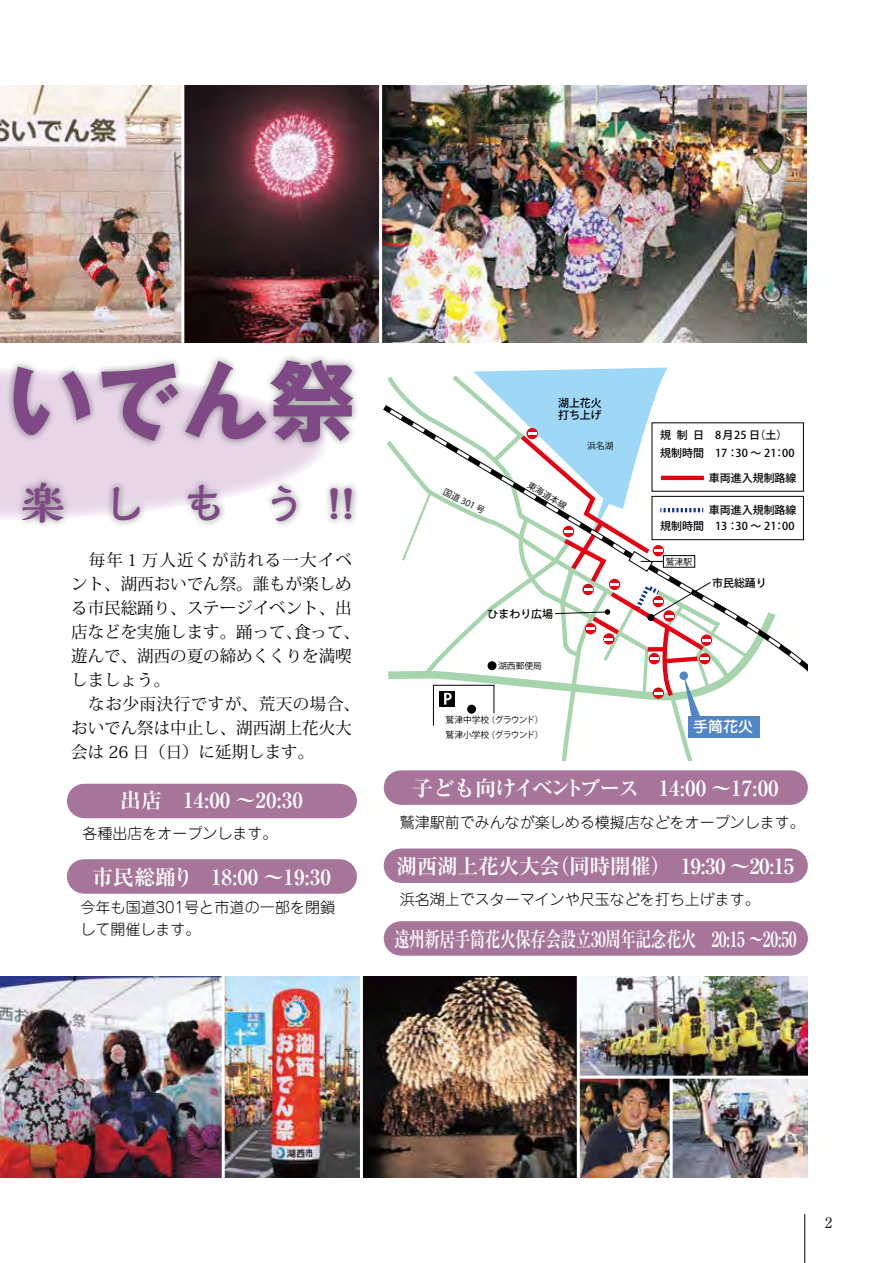
<style>
.page{position:relative;width:893px;height:1263px;background:#fff}
.page>*{position:absolute;margin:0;border:0;box-sizing:border-box;transform-origin:0 0}
.t1{font:700 85.5px "Gothic MB101 Pro";color:#7e4985}
.t2{font:800 42.75px "Kaimin Tu Std";color:#7e4985;scale:1.05 1}
.t3{font:700 21px "Ryumin Pro";letter-spacing:-.03em;color:#fff}
.t4{font:700 21px "Ryumin Pro";letter-spacing:-.03em;color:#fff;scale:.75 1}
.t5{font:700 21px "Ryumin Pro";letter-spacing:-.09em;color:#fff}
.t6{font:16.5px/24px "Koz Min Pr 6 N";color:#000}
.t7{font:16.5px "Koz Min Pr 6 N";letter-spacing:.065em;color:#000}
.t8{font:300 15px/22.5px "Jun 101 Pro";color:#000}
.t9{font:500 15px "Jun 34 Pro";color:#fff}
.t10{font:14.25px "Ryumin Pro";color:#000}
.t11{font:500 10.95px/12px "Koz Go Pro";color:#000}
.t12{font:8.7px "Koz Go Pro";color:#000}
.t13{font:8.7px/15.3px "Koz Go Pro";letter-spacing:-.025em;color:#000}
</style>
<div class="page">
<div style="left:84px;top:784px;width:256px;height:34px;background:#a77599"></div>
<div style="left:84px;top:859px;width:256px;height:35px;background:#a77599"></div>
<div style="left:401px;top:770px;width:390px;height:35px;background:#a77599"></div>
<div style="left:401px;top:848px;width:390px;height:35px;background:#a77599"></div>
<svg style="left:0;top:450px;width:324px;height:25px;fill:#e7d5e8"></svg>
<img style="left:0;top:85px;width:807px;height:257px">
<img style="left:0;top:976px;width:808px;height:202px">
<div style="left:0;top:352px;width:361px;height:98px;background:#000;opacity:.5"></div>
<div style="left:652px;top:423px;width:152px;height:68px;border:1px solid #000"></div>
<div style="left:652px;top:496px;width:152px;height:44px;border:1px solid #000"></div>
<div style="left:0;top:475px;width:360px;height:56px;background:#000;opacity:.5"></div>
<hr style="left:181px;top:82px;width:3px;height:267px;background:#fff">
<hr style="left:379px;top:82px;width:3px;height:267px;background:#fff">
<hr style="left:577px;top:972px;width:3px;height:211px;background:#fff">
<hr style="left:578px;top:1076px;width:238px;height:3px;background:#fff">
<hr style="left:670px;top:1077px;width:3px;height:104px;background:#fff">
<hr style="left:360px;top:972px;width:3px;height:211px;background:#fff">
<hr style="left:222px;top:972px;width:3px;height:211px;background:#fff">
<div style="left:401px;top:921px;width:390px;height:35px;background:#a77599"></div>
<svg style="left:383px;top:367px;width:397px;height:393px"></svg>
<hr style="left:804px;top:1214px;width:1px;height:49px;background:#000">
<h1 class="t1" style="left:8px;top:330px;width:349px">いでん祭</h1>
<h2 class="t2" style="left:21px;top:474px;width:44px">楽</h2>
<h2 class="t2" style="left:101px;top:474px;width:44px">し</h2>
<h2 class="t2" style="left:182px;top:474px;width:44px">も</h2>
<h2 class="t2" style="left:262px;top:474px;width:44px">う</h2>
<h2 class="t2" style="left:327px;top:474px;width:28px">!!</h2>
<p class="t7" style="left:71px;top:551px;width:282px">　毎年 1 万人近くが訪れる一大イベ</p>
<p class="t6" style="left:71px;top:572px;width:282px">ント、湖西おいでん祭。誰もが楽しめ</p>
<p class="t6" style="left:71px;top:596px;width:282px">る市民総踊り、ステージイベント、出</p>
<p class="t6" style="left:294px;top:620px;width:67px">食って、</p>
<p class="t6" style="left:71px;top:620px;width:290px">店などを実施します。踊って、<br>遊んで、湖西の夏の締めくくりを満喫しましょう。<br>　なお少雨決行ですが、荒天の場合、おいでん祭は中止し、湖西湖上花火大会は 26 日（日）に延期します。</p>
<p class="t3" style="left:120px;top:784px;width:43px">出店</p>
<p class="t8" style="left:83px;top:820px;width:196px">各種出店をオープンします。</p>
<p class="t3" style="left:211px;top:860px;width:121px">18:00 ~19:30</p>
<p class="t3" style="left:183px;top:784px;width:121px">14:00 ~20:30</p>
<p class="t3" style="left:92px;top:860px;width:103px">市民総踊り</p>
<p class="t8" style="left:80px;top:894px;width:256px">今年も国道301号と市道の一部を閉鎖して開催します。</p>
<p class="t11" style="left:558px;top:397px;width:45px">湖上花火打ち上げ</p>
<p class="t12" style="left:446px;top:486px;width:47px;rotate:26deg">国道 301 号</p>
<p class="t12" style="left:531px;top:479px;width:45px;rotate:31deg">東海道本線</p>
<p class="t12" style="left:587px;top:440px;width:28px">浜名湖</p>
<p class="t11" style="left:488px;top:609px;width:67px">ひまわり広場</p>
<p class="t12" style="left:498px;top:660px;width:45px">湖西郵便局</p>
<p class="t12" style="left:487px;top:714px;width:59px">（グラウンド(</p>
<p class="t13" style="left:487px;top:712px;width:59px;text-indent:-41px">鷲津中学校<br>（グラウンド(</p>
<p class="t12" style="left:446px;top:730px;width:45px">鷲津小学校</p>
<p class="t11" style="left:660px;top:430px;width:29px">規制</p>
<p class="t11" style="left:693px;top:430px;width:96px">日　8月25 （日土(</p>
<p class="t11" style="left:660px;top:447px;width:45px">規制時間</p>
<p class="t11" style="left:715px;top:447px;width:81px">17：30 ~ 21：00</p>
<p class="t11" style="left:709px;top:472px;width:89px">車両進入規制路線</p>
<p class="t11" style="left:709px;top:502px;width:89px;line-height:16.4px;text-align:center">車両進入規制路線<br>13：30 ~ 21：00</p>
<p class="t11" style="left:660px;top:521px;width:45px">規制時間</p>
<p class="t12" style="left:666px;top:556px;width:28px">鷲津駅</p>
<p class="t11" style="left:712px;top:577px;width:56px">市民総踊り</p>
<p class="t9" style="left:693px;top:714px;width:61px">手筒花火</p>
<p class="t5" style="left:412px;top:771px;width:229px">子ども向けイベントブース</p>
<p class="t8" style="left:400px;top:809px;width:406px">鷲津駅前でみんなが楽しめる模擬店などをオープンします。</p>
<p class="t3" style="left:659px;top:771px;width:121px">14:00 ~17:00</p>
<p class="t3" style="left:549px;top:849px;width:247px">（同時開催( 19:30 ~20:15</p>
<p class="t3" style="left:396px;top:849px;width:165px">湖西湖上花火大会</p>
<p class="t8" style="left:400px;top:886px;width:361px">浜名湖上でスターマインや尺玉などを打ち上げます。</p>
<p class="t4" style="left:394px;top:922px;width:405px">遠州新居手筒花火保存会設立30周年記念花火</p>
<p class="t4" style="left:711px;top:922px;width:115px">20:15 ~20:50</p>
<p class="t10" style="left:825px;top:1211px;width:9px">2</p>
</div>
